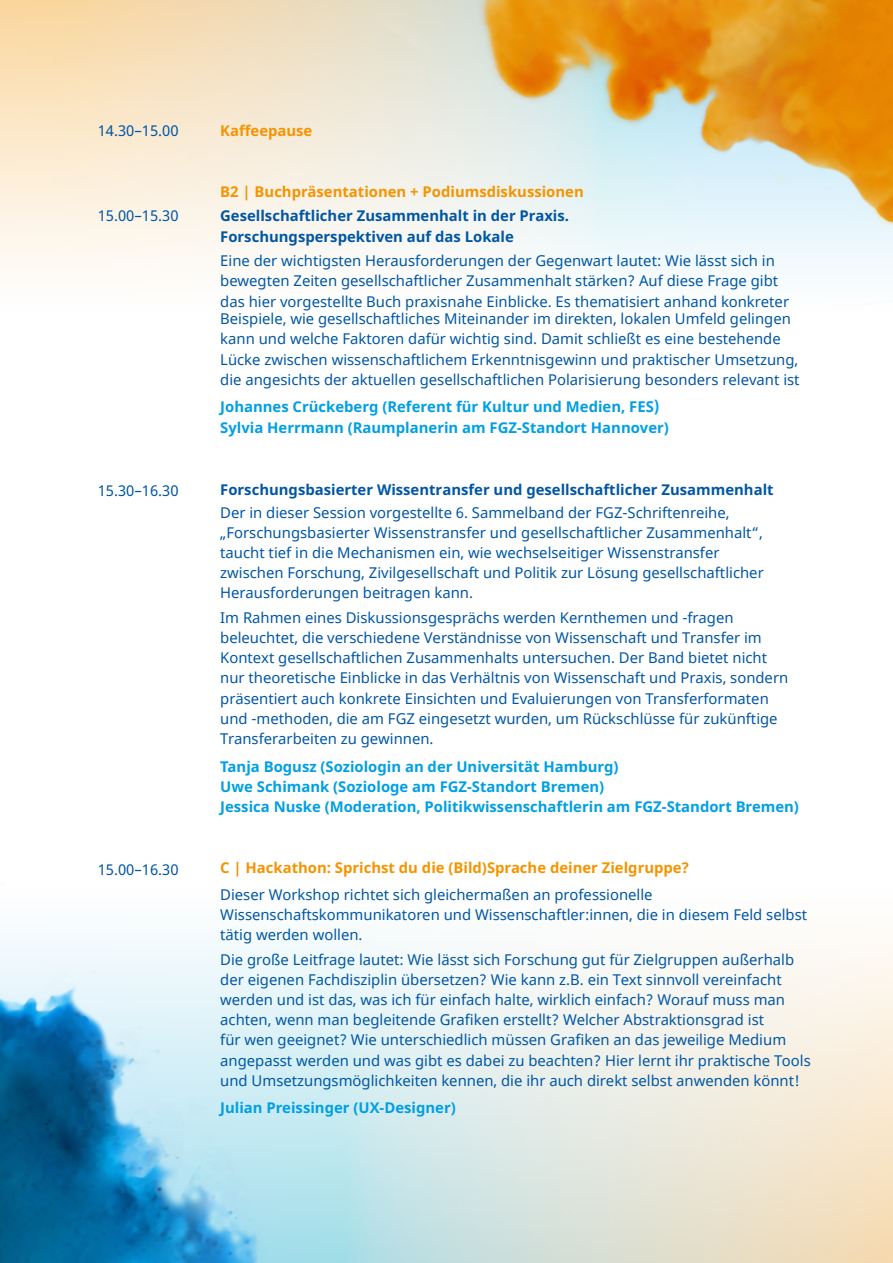
<style>
.page{position:relative;width:893px;height:1263px;background:#fff}
.page>*{position:absolute;margin:0;border:0;box-sizing:border-box;transform-origin:0 0}
.t1{font:14.85px/20.1px "Noto Sans";color:#0056a4}
.t2{font:700 14.85px/20.1px "Noto Sans";color:#009fe3}
.t3{font:700 14.85px/24.6px "Noto Sans";color:#0056a4}
.t4{font:700 14.85px/27px "Noto Sans";color:#f49400}
.s1{color:#f49400}
.s2{font-weight:700}
.s3{font-weight:400}
.s4{font-weight:400;color:#0056a4}
</style>
<div class="page">
<svg style="left:0;top:0;width:348px;height:272px;background:#f8e9d2"></svg>
<img style="left:348px;top:0;width:545px;height:272px">
<svg style="left:381px;top:941px;width:512px;height:322px"></svg>
<img style="left:0;top:937px;width:381px;height:326px">
<p class="t1" style="left:98px;top:121px;width:82px">14.30–15.00</p>
<p class="t4" style="left:220px;top:117px;width:94px">Kaffeepause</p>
<p class="t1" style="left:98px;top:206px;width:82px">15.00–15.30</p>
<p class="t1" style="left:98px;top:481px;width:82px">15.30–16.30</p>
<p class="t1" style="left:98px;top:860px;width:82px">15.00–16.30</p>
<p class="t3" style="left:220px;top:179px;width:365px"><span class="s1">B2 | Buchpräsentationen + Podiumsdiskussionen<br></span>Gesellschaftlicher Zusammenhalt in der Praxis.</p>
<p class="t1" style="left:220px;top:224px;width:556px;line-height:24.6px"><span class="s2">Forschungsperspektiven auf das Lokale<br></span>Eine der wichtigsten Herausforderungen der Gegenwart lautet: Wie lässt sich in</p>
<p class="t1" style="left:220px;top:271px;width:570px">bewegten Zeiten gesellschaftlicher Zusammenhalt stärken? Auf diese Frage gibt das hier vorgestellte Buch praxisnahe Einblicke. Es thematisiert anhand konkreter</p>
<p class="t1" style="left:220px;top:309px;width:581px">Beispiele, wie gesellschaftliches Miteinander im direkten, lokalen Umfeld gelingen kann und welche Faktoren dafür wichtig sind. Damit schließt es eine bestehende Lücke zwischen wissenschaftlichem Erkenntnisgewinn und praktischer Umsetzung, die angesichts der aktuellen gesellschaftlichen Polarisierung besonders relevant ist</p>
<p class="t2" style="left:220px;top:397px;width:450px">Johannes Crückeberg (Referent für Kultur und Medien, FES)<br>Sylvia Herrmann (Raumplanerin am FGZ-Standort Hannover)</p>
<p class="t3" style="left:220px;top:479px;width:555px;line-height:22.4px">Forschungsbasierter Wissentransfer und gesellschaftlicher Zusammenhalt<br><span class="s3">Der in dieser Session vorgestellte 6. Sammelband der FGZ-Schriftenreihe,</span></p>
<p class="t1" style="left:220px;top:523px;width:545px">„Forschungsbasierter Wissenstransfer und gesellschaftlicher Zusammenhalt“, taucht tief in die Mechanismen ein, wie wechselseitiger Wissenstransfer zwischen Forschung, Zivilgesellschaft und Politik zur Lösung gesellschaftlicher Herausforderungen beitragen kann.</p>
<p class="t1" style="left:220px;top:608px;width:570px">Im Rahmen eines Diskussionsgesprächs werden Kernthemen und -fragen beleuchtet, die verschiedene Verständnisse von Wissenschaft und Transfer im Kontext gesellschaftlichen Zusammenhalts untersuchen. Der Band bietet nicht nur theoretische Einblicke in das Verhältnis von Wissenschaft und Praxis, sondern präsentiert auch konkrete Einsichten und Evaluierungen von Transferformaten und -methoden, die am FGZ eingesetzt wurden, um Rückschlüsse für zukünftige Transferarbeiten zu gewinnen.</p>
<p class="t2" style="left:220px;top:756px;width:580px">Tanja Bogusz (Soziologin an der Universität Hamburg)<br>Uwe Schimank (Soziologe am FGZ-Standort Bremen)<br>Jessica Nuske (Moderation, Politikwissenschaftlerin am FGZ-Standort Bremen)</p>
<p class="t4" style="left:220px;top:854px;width:470px">C | Hackathon: Sprichst du die (Bild)Sprache deiner Zielgruppe?<br><span class="s4">Dieser Workshop richtet sich gleichermaßen an professionelle</span></p>
<p class="t1" style="left:220px;top:905px;width:588px">Wissenschaftskommunikatoren und Wissenschaftler:innen, die in diesem Feld selbst tätig werden wollen.</p>
<p class="t1" style="left:220px;top:950px;width:592px">Die große Leitfrage lautet: Wie lässt sich Forschung gut für Zielgruppen außerhalb der eigenen Fachdisziplin übersetzen? Wie kann z.B. ein Text sinnvoll vereinfacht werden und ist das, was ich für einfach halte, wirklich einfach? Worauf muss man achten, wenn man begleitende Grafiken erstellt? Welcher Abstraktionsgrad ist<br>für wen geeignet? Wie unterschiedlich müssen Grafiken an das jeweilige Medium angepasst werden und was gibt es dabei zu beachten? Hier lernt ihr praktische Tools und Umsetzungsmöglichkeiten kennen, die ihr auch direkt selbst anwenden könnt!</p>
<p class="t2" style="left:220px;top:1098px;width:237px">Julian Preissinger (UX-Designer)</p>
</div>
